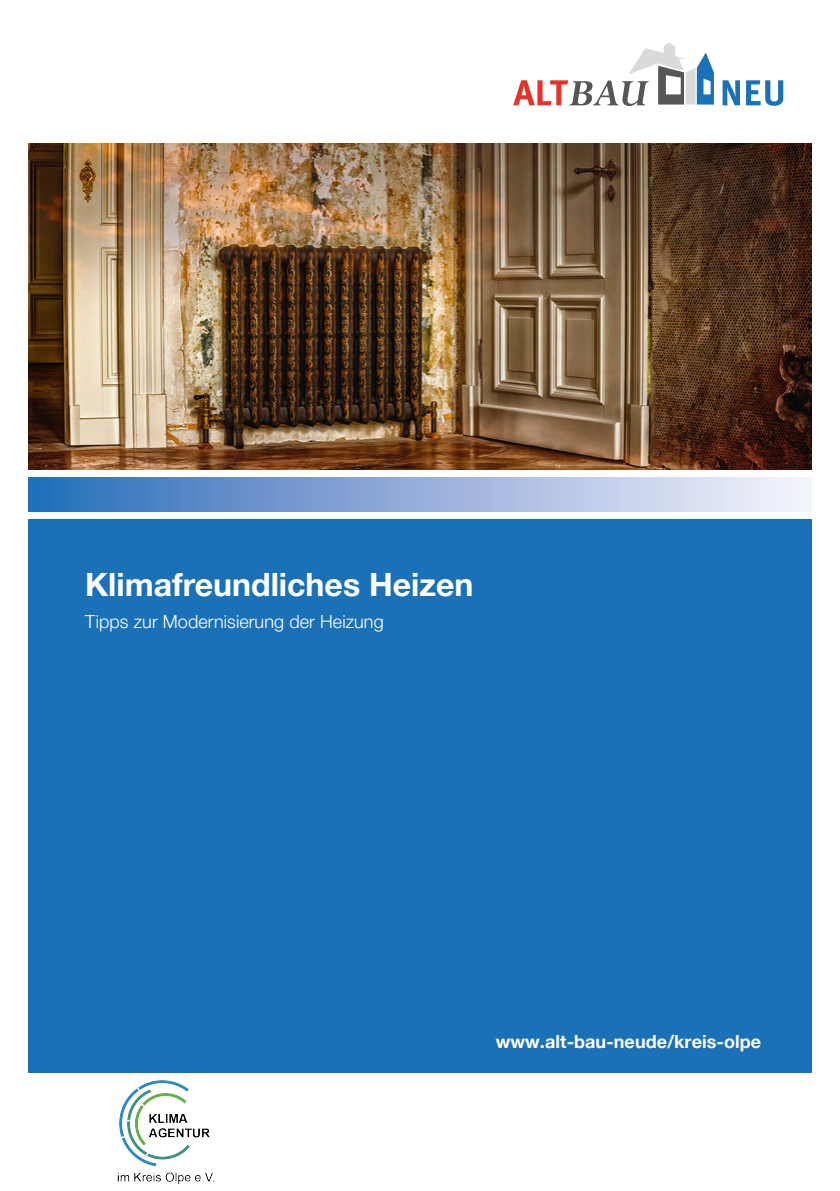
<style>
.page{position:relative;width:840px;height:1191px;background:#fff}
.page>*{position:absolute;margin:0;border:0;box-sizing:border-box;transform-origin:0 0}
.Titel{font:700 32px "Helvetica Neue LT Pro";color:#fff}
.Untertitel{font:300 18px "Helvetica Neue LT Pro";letter-spacing:.005em;color:#fff}
.t1{font:700 18px "Helvetica Neue LT Pro";letter-spacing:.005em;color:#fff}
</style>
<div class="page">
<div style="left:28px;top:519px;width:783px;height:554px;background:#1b71b8"></div>
<svg style="left:722px;top:80px;width:17px;height:25px"></svg>
<svg style="left:746px;top:80px;width:36px;height:26px"></svg>
<svg style="left:513px;top:43px;width:200px;height:63px"></svg>
<div style="left:28px;top:478px;width:783px;height:34px;background:linear-gradient(to right,#2a6bb7,#fbf3fd)"></div>
<img style="left:28px;top:143px;width:783px;height:326px">
<img style="left:117px;top:1080px;width:98px;height:105px">
<h1 class="Titel" style="left:85px;top:564px;width:389px">Klimafreundliches Heizen</h1>
<p class="Untertitel" style="left:85px;top:611px;width:300px">Tipps zur Modernisierung der Heizung</p>
<p class="t1" style="left:495px;top:1030px;width:267px">www.alt-bau-neude/kreis-olpe</p>
</div>
